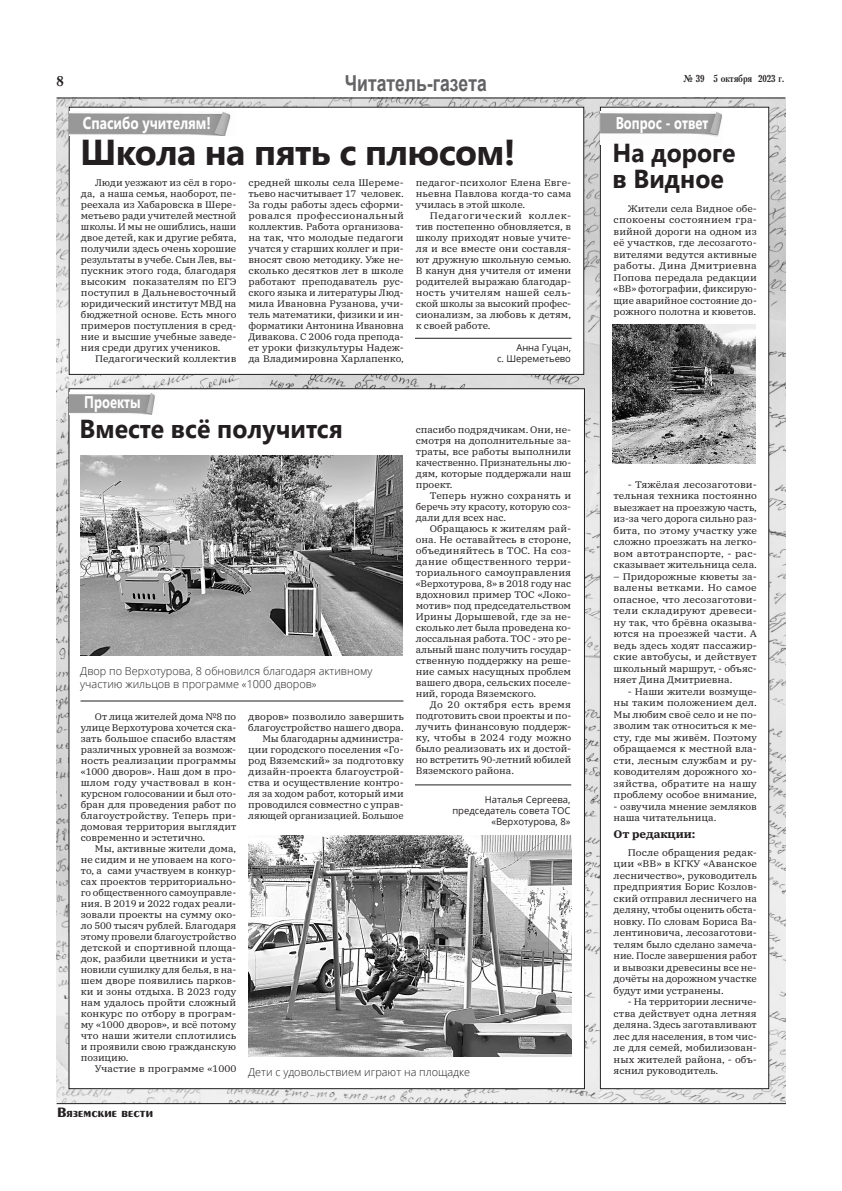
<style>
.page{position:relative;width:842px;height:1191px;background:#fff}
.page>*{position:absolute;margin:0;border:0;box-sizing:border-box;transform-origin:0 0}
.t1{font:700 36px "Segoe UI";letter-spacing:-.02em;color:#231f20}
.t2{font:700 26px/26px "Segoe UI";color:#231f20;scale:.95 1}
.t3{font:700 22px "Arial";color:#636366;scale:.8 1}
.t4{font:700 17px "Segoe UI";color:#fff;scale:.76 1}
.t5{font:700 17px "Segoe UI";color:#fff;scale:.8 1}
.t6{font:700 14px "Penta";color:#231f20}
.t7{font:700 14px "Petersburg";color:#231f20}
.t8{font:300 11px/13px "Open Sans";color:#231f20}
.t9{font:700 11px "IBM Plex Serif";letter-spacing:-.005em;color:#231f20;scale:1.05 1}
.t10{font:700 10px "Petersburg";letter-spacing:-.01em;color:#231f20;scale:.85 1}
.t11{font:9.5px/11px "IBM Plex Serif";letter-spacing:-.005em;color:#231f20;text-align:justify;scale:1.06 1}
.t12{font:9.5px/11px "IBM Plex Serif";letter-spacing:-.005em;color:#231f20;text-align:justify;scale:1.05 1}
.t13{font:9.5px/11px "IBM Plex Serif";letter-spacing:-.005em;color:#231f20;text-align:justify;scale:1.04 1}
.t14{font:9.5px/11px "IBM Plex Serif";letter-spacing:-.005em;color:#231f20;text-align:justify}
.t15{font:9.5px/11.5px "IBM Plex Serif";letter-spacing:-.005em;color:#231f20;text-align:justify;scale:1.07 1}
.t16{font:9.5px/11px "Open Sans";color:#231f20;text-align:right}
</style>
<div class="page">
<img style="left:57px;top:99px;width:728px;height:1004px">
<hr style="left:57px;top:98px;width:728px;height:1px;background:#231f20">
<hr style="left:57px;top:1103px;width:729px;height:1px;background:#231f20">
<div style="left:69px;top:107px;width:515px;height:267px;background:#fff"></div>
<div style="left:69px;top:107px;width:515px;height:268px;border:1px solid #231f20"></div>
<img style="left:69px;top:112px;width:162px;height:23px">
<hr style="left:415px;top:338px;width:157px;height:1px;background:#231f20">
<div style="left:69px;top:389px;width:515px;height:699px;background:#fff"></div>
<img style="left:69px;top:393px;width:86px;height:21px">
<div style="left:600px;top:107px;width:169px;height:981px;background:#fff"></div>
<div style="left:600px;top:107px;width:169px;height:982px;border:1px solid #231f20"></div>
<img style="left:601px;top:112px;width:121px;height:33px">
<img style="left:612px;top:325px;width:144px;height:138px">
<img style="left:81px;top:455px;width:322px;height:200px">
<img style="left:248px;top:835px;width:323px;height:221px">
<hr style="left:81px;top:701px;width:322px;height:1px;background:#231f20">
<hr style="left:415px;top:784px;width:156px;height:1px;background:#231f20">
<h3 class="t7" style="left:57px;top:73px;width:9px">8</h3>
<p class="t10" style="left:683px;top:73px;width:121px">№ 39 5 октября 2023 г.</p>
<h3 class="t5" style="left:83px;top:110px;width:162px">Спасибо учителям!</h3>
<h1 class="t1" style="left:80px;top:127px;width:437px">Школа на пять с плюсом!</h1>
<p class="t13" style="left:81px;top:176px;width:151px;text-indent:14px">Люди уезжают из сёл в горо&shy;да, а наша семья, наоборот, пе&shy;реехала из Хабаровска в Шере&shy;метьево ради учителей местной школы. И мы не ошиблись, наши двое детей, как и другие ребята, получили здесь очень хорошие результаты в учебе. Сын Лев, вы&shy;пускник этого года, благодаря высоким показателям по ЕГЭ поступил в Дальневосточный юридический институт МВД на бюджетной основе. Есть много примеров поступления в сред&shy;ние и высшие учебные заведе&shy;ния среди других учеников.</p>
<p class="t12" style="left:95px;top:352px;width:136px">Педагогический коллектив</p>
<h3 class="t3" style="left:345px;top:68px;width:179px">Читатель-газета</h3>
<h3 class="t4" style="left:616px;top:110px;width:123px">Вопрос - ответ</h3>
<h2 class="t2" style="left:612px;top:139px;width:131px">На дороге в Видное</h2>
<p class="t12" style="left:614px;top:202px;width:138px;line-height:11.5px;text-indent:14px">Жители села Видное обе&shy;спокоены состоянием гра&shy;вийной дороги на одном из её участков, где лесозагото&shy;вителями ведутся активные работы. Дина Дмитриевна Попова передала редакции «ВВ» фотографии, фиксирую&shy;щие аварийное состояние до&shy;рожного полотна и кюветов.</p>
<p class="t11" style="left:248px;top:176px;width:148px">средней школы села Шереме&shy;тьево насчитывает 17 человек.<br>За годы работы здесь сформи&shy;ровался профессиональный коллектив. Работа организова&shy;на так, что молодые педагоги учатся у старших коллег и при&shy;вносят свою методику. Уже не&shy;сколько десятков лет в школе работают преподаватель рус&shy;ского языка и литературы Люд&shy;мила Ивановна Рузанова, учи&shy;тель математики, физики и ин&shy;форматики Антонина Ивановна Дивакова. С 2006 года препода&shy;ет уроки физкультуры Надеж&shy;да Владимировна Харлапенко,</p>
<p class="t12" style="left:416px;top:176px;width:150px">педагог-психолог Елена Евге&shy;ньевна Павлова когда-то сама училась в этой школе.</p>
<p class="t11" style="left:416px;top:209px;width:148px;text-indent:14px">Педагогический коллек&shy;тив постепенно обновляется, в школу приходят новые учите&shy;ля и все вместе они составля&shy;ют дружную школьную семью.<br>В канун дня учителя от имени родителей выражаю благодар&shy;ность учителям нашей сель&shy;ской школы за высокий профес&shy;сионализм, за любовь к детям, к своей работе.</p>
<p class="t16" style="left:497px;top:342px;width:75px">Анна Гуцан,<br>с. Шереметьево</p>
<h3 class="t4" style="left:84px;top:390px;width:76px">Проекты</h3>
<h2 class="t2" style="left:80px;top:415px;width:278px">Вместе всё получится</h2>
<p class="t13" style="left:416px;top:423px;width:151px">спасибо подрядчикам. Они, не&shy;смотря на дополнительные за&shy;траты, все работы выполнили качественно. Признательны лю&shy;дям, которые поддержали наш проект.</p>
<p class="t11" style="left:416px;top:489px;width:148px;text-indent:14px">Теперь нужно сохранять и беречь эту красоту, которую соз&shy;дали для всех нас.</p>
<p class="t12" style="left:416px;top:522px;width:150px;text-indent:14px">Обращаюсь к жителям рай&shy;она. Не оставайтесь в стороне, объединяйтесь в ТОС. На соз&shy;дание общественного терри&shy;ториального самоуправления «Верхотурова, 8» в 2018 году нас вдохновил пример ТОС «Локо&shy;мотив» под председательством Ирины Дорышевой, где за не&shy;сколько лет была проведена ко&shy;лоссальная работа. ТОС - это ре&shy;альный шанс получить государ&shy;ственную поддержку на реше&shy;ние самых насущных проблем вашего двора, сельских поселе&shy;ний, города Вяземского.</p>
<p class="t11" style="left:416px;top:698px;width:148px;text-indent:14px">До 20 октября есть время подготовить свои проекты и по&shy;лучить финансовую поддерж&shy;ку, чтобы в 2024 году можно было реализовать их и достой&shy;но встретить 90-летний юбилей Вяземского района.</p>
<p class="t8" style="left:80px;top:664px;width:294px">Двор по Верхотурова, 8 обновился благодаря активному участию жильцов в программе «1000 дворов»</p>
<p class="t14" style="left:81px;top:710px;width:157px;text-indent:14px">От лица жителей дома №8 по улице Верхотурова хочется ска&shy;зать большое спасибо властям различных уровней за возмож&shy;ность реализации программы «1000 дворов». Наш дом в про&shy;шлом году участвовал в кон&shy;курсном голосовании и был ото&shy;бран для проведения работ по благоустройству. Теперь при&shy;домовая территория выглядит современно и эстетично.</p>
<p class="t13" style="left:81px;top:842px;width:151px;text-indent:14px">Мы, активные жители дома, не сидим и не уповаем на кого&shy;то, а сами участвуем в конкур&shy;сах проектов территориально&shy;го общественного самоуправле&shy;ния. В 2019 и 2022 годах реали&shy;зовали проекты на сумму око&shy;ло 500 тысяч рублей. Благодаря этому провели благоустройство детской и спортивной площа&shy;док, разбили цветники и уста&shy;новили сушилку для белья, в на&shy;шем дворе появились парков&shy;ки и зоны отдыха. В 2023 году нам удалось пройти сложный конкурс по отбору в програм&shy;му «1000 дворов», и всё потому что наши жители сплотились и проявили свою гражданскую позицию.</p>
<p class="t12" style="left:95px;top:1062px;width:136px">Участие в программе «1000</p>
<p class="t12" style="left:248px;top:710px;width:150px;text-align:right">дворов» позволило завершить благоустройство нашего двора.<br>Мы благодарны администра&shy;ции городского поселения «Го&shy;род Вяземский» за подготовку дизайн-проекта благоустрой&shy;ства и осуществление контро&shy;ля за ходом работ, который ими проводился совместно с управ&shy;ляющей организацией. Большое</p>
<p class="t16" style="left:452px;top:793px;width:120px">Наталья Сергеева, председатель совета ТОС «Верхотурова, 8»</p>
<p class="t8" style="left:248px;top:1065px;width:224px">Дети с удовольствием играют на площадке</p>
<h3 class="t6" style="left:57px;top:1105px;width:97px">Вяземские вести</h3>
<p class="t15" style="left:614px;top:478px;width:135px;text-indent:14px">- Тяжёлая лесозаготови&shy;тельная техника постоянно выезжает на проезжую часть, из-за чего дорога сильно раз&shy;бита, по этому участку уже сложно проезжать на легко&shy;вом автотранспорте, - рас&shy;сказывает жительница села.</p>
<p class="t11" style="left:614px;top:570px;width:137px;line-height:11.5px">– Придорожные кюветы за&shy;валены ветками. Но самое опасное, что лесозаготови&shy;тели складируют древеси&shy;ну так, что брёвна оказыва&shy;ются на проезжей части. А ведь здесь ходят пассажир&shy;ские автобусы, и действует школьный маршрут, - объяс&shy;няет Дина Дмитриевна.</p>
<p class="t12" style="left:614px;top:685px;width:138px;line-height:11.5px;text-indent:14px">- Наши жители возмуще&shy;ны таким положением дел.<br>Мы любим своё село и не по&shy;зволим так относиться к ме&shy;сту, где мы живём. Поэтому обращаемся к местной вла&shy;сти, лесным службам и ру&shy;ководителям дорожного хо&shy;зяйства, обратите на нашу проблему особое внимание,</p>
<p class="t12" style="left:614px;top:800px;width:138px;line-height:11.5px">- озвучила мнение земляков наша читательница.</p>
<p class="t9" style="left:614px;top:826px;width:79px">От редакции:</p>
<p class="t11" style="left:614px;top:845px;width:137px;line-height:11.5px;text-indent:14px">После обращения редак&shy;ции «ВВ» в КГКУ «Аванское лесничество», руководитель предприятия Борис Козлов&shy;ский отправил лесничего на деляну, чтобы оценить обста&shy;новку. По словам Бориса Ва&shy;лентиновича, лесозаготови&shy;телям было сделано замеча&shy;ние. После завершения работ и вывозки древесины все не&shy;дочёты на дорожном участке будут ими устранены.</p>
<p class="t12" style="left:614px;top:995px;width:138px;line-height:11.5px;text-indent:14px">- На территории лесниче&shy;ства действует одна летняя деляна. Здесь заготавливают лес для населения, в том чис&shy;ле для семей, мобилизован&shy;ных жителей района, - объ&shy;яснил руководитель.</p>
</div>
